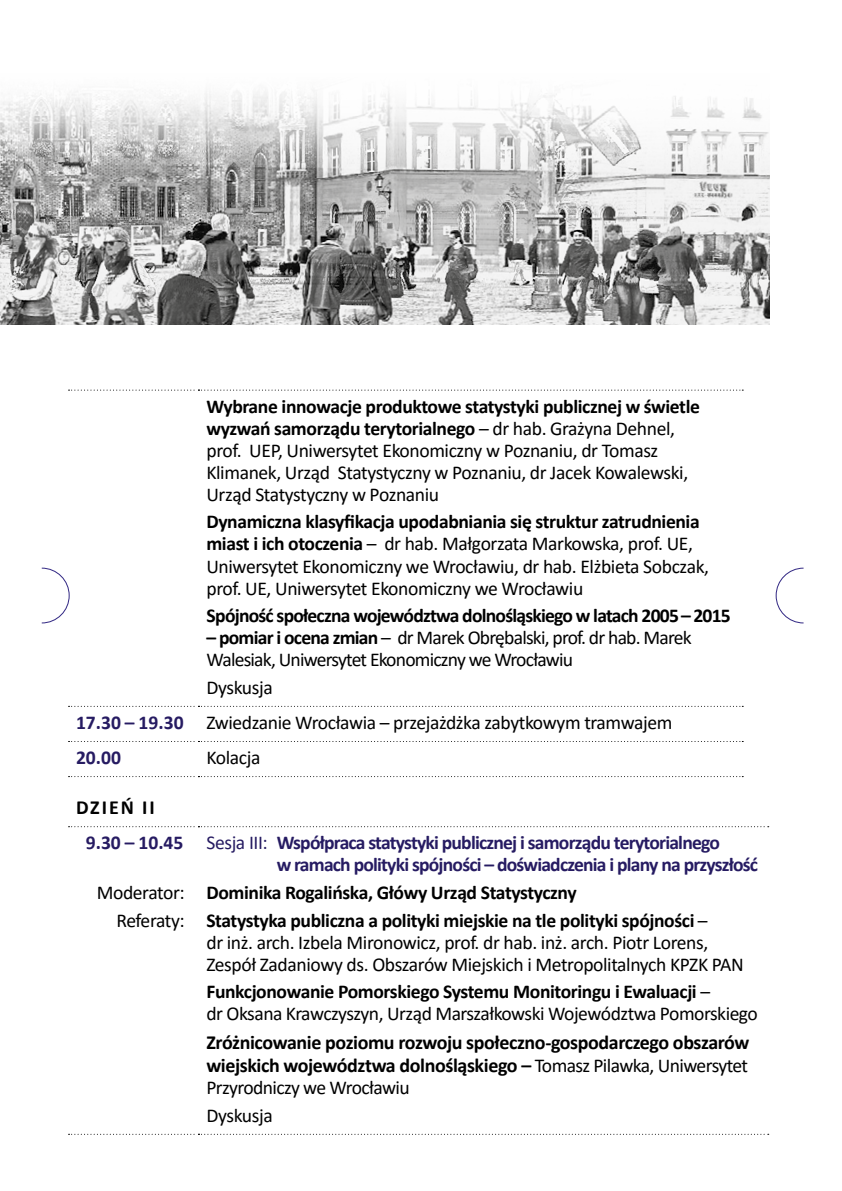
<style>
.page{position:relative;width:842px;height:1191px;background:#fff}
.page>*{position:absolute;margin:0;border:0;box-sizing:border-box;transform-origin:0 0}
.body{font:700 20px/23px "Calibri";letter-spacing:-.02em;color:#000}
.body_bold{font:700 20px "Calibri";letter-spacing:.095em;color:#000}
.paneliści{font:19.6px/22px "Calibri";letter-spacing:-.02em;color:#000}
.body-2{font:19.6px/22px "Calibri";letter-spacing:-.025em;color:#000}
.body-3{font:700 19.6px/22px "Calibri";letter-spacing:-.04em;color:#261b62}
.paneliści-2{font:19.6px/22px "Calibri";letter-spacing:-.04em;color:#000}
.paneliści-3{font:700 19.6px "Calibri";letter-spacing:-.04em;color:#000}
.body-4{font:700 19.6px "Calibri";letter-spacing:-.02em;color:#000}
.body_bold-2{font:700 19.6px "Calibri";color:#261b62}
.mede_pane_refe{font:19.6px "Calibri";letter-spacing:-.03em;color:#000}
.s1{font-weight:700}
.s2{font-weight:400}
.s3{font-weight:400;font-size:19.6px}
</style>
<div class="page">
<img style="left:0;top:91px;width:770px;height:234px">
<svg style="left:69px;top:741px;width:674px;height:1px"></svg>
<svg style="left:69px;top:776px;width:674px;height:1px"></svg>
<svg style="left:69px;top:389px;width:674px;height:1px"></svg>
<svg style="left:69px;top:706px;width:674px;height:1px"></svg>
<svg style="left:69px;top:1133px;width:700px;height:1px"></svg>
<svg style="left:69px;top:826px;width:700px;height:1px"></svg>
<svg style="left:775px;top:567px;width:29px;height:57px"></svg>
<svg style="left:41px;top:567px;width:29px;height:57px"></svg>
<p class="paneliści" style="left:206px;top:395px;width:495px"><span class="s1">Wybrane innowacje produktowe statystyki publicznej w świetle wyzwań samorządu terytorialnego</span> – dr hab. Grażyna Dehnel, prof. UEP, Uniwersytet Ekonomiczny w Poznaniu, dr Tomasz Klimanek, Urząd Statystyczny w Poznaniu, dr Jacek Kowalewski, Urząd Statystyczny w Poznaniu</p>
<p class="paneliści" style="left:206px;top:510px;width:504px"><span class="s1">Dynamiczna klasyfikacja upodabniania się struktur zatrudnienia miast i ich otoczenia</span> – dr hab. Małgorzata Markowska, prof. UE, Uniwersytet Ekonomiczny we Wrocławiu, dr hab. Elżbieta Sobczak, prof. UE, Uniwersytet Ekonomiczny we Wrocławiu</p>
<p class="paneliści-3" style="left:206px;top:602px;width:526px">Spójność społeczna województwa dolnośląskiego w latach 2005 – 2015</p>
<p class="paneliści-2" style="left:206px;top:626px;width:487px"><span class="s1">– pomiar i ocena zmian</span> – dr Marek Obrębalski, prof. dr hab. Marek<br>Walesiak, Uniwersytet Ekonomiczny we Wrocławiu</p>
<p class="paneliści" style="left:206px;top:676px;width:68px">Dyskusja</p>
<p class="body_bold-2" style="left:76px;top:708px;width:109px">17.30 – 19.30</p>
<p class="body-2" style="left:206px;top:711px;width:467px">Zwiedzanie Wrocławia – przejażdżka zabytkowym tramwajem</p>
<p class="body_bold-2" style="left:76px;top:743px;width:46px">20.00</p>
<p class="body-2" style="left:206px;top:746px;width:56px">Kolacja</p>
<p class="body_bold" style="left:76px;top:793px;width:80px">DZIEŃ II</p>
<p class="body_bold-2" style="left:86px;top:829px;width:99px">9.30 – 10.45</p>
<p class="mede_pane_refe" style="left:97px;top:879px;width:90px">Moderator:</p>
<p class="mede_pane_refe" style="left:116px;top:906px;width:70px">Referaty:</p>
<p class="body-3" style="left:277px;top:831px;width:483px;text-indent:-70px"><span class="s2">Sesja III:</span> Współpraca statystyki publicznej i samorządu terytorialnego<br>w ramach polityki spójności – doświadczenia i plany na przyszłość</p>
<p class="body-4" style="left:206px;top:878px;width:372px">Dominika Rogalińska, Główy Urząd Statystyczny</p>
<p class="body-2" style="left:206px;top:908px;width:539px"><span class="s1">Statystyka publiczna a polityki miejskie na tle polityki spójności</span> –<br>dr inż. arch. Izbela Mironowicz, prof. dr hab. inż. arch. Piotr Lorens,<br>Zespół Zadaniowy ds. Obszarów Miejskich i Metropolitalnych KPZK PAN</p>
<p class="body-2" style="left:206px;top:980px;width:553px"><span class="s1">Funkcjonowanie Pomorskiego Systemu Monitoringu i Ewaluacji</span> –<br>dr Oksana Krawczyszyn, Urząd Marszałkowski Województwa Pomorskiego</p>
<p class="body" style="left:206px;top:1030px;width:544px">Zróżnicowanie poziomu rozwoju społeczno-gospodarczego obszarów wiejskich województwa dolnośląskiego – <span class="s3">Tomasz Pilawka, Uniwersytet</span></p>
<p class="body-2" style="left:206px;top:1076px;width:205px">Przyrodniczy we Wrocławiu</p>
<p class="body-2" style="left:206px;top:1103px;width:68px">Dyskusja</p>
</div>
